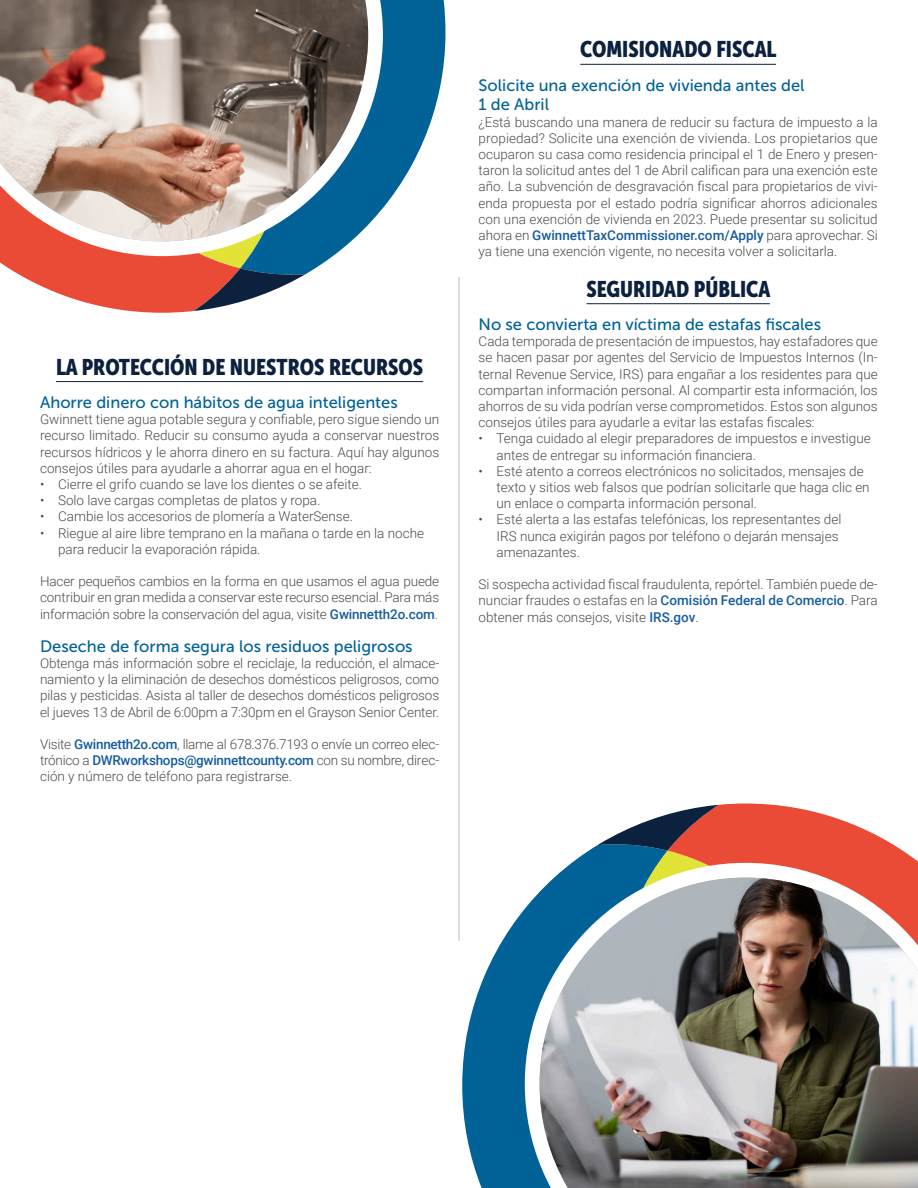
<style>
.page{position:relative;width:918px;height:1188px;background:#fff}
.page>*{position:absolute;margin:0;border:0;box-sizing:border-box;transform-origin:0 0}
.Heading1{font:22.5px "Museo Sans Cond 900";color:#0b213e}
.Heading2{font:16.5px/19.8px "Museo Sans 500";color:#016298}
.text{font:300 13.5px/16.2px "Roboto";color:#4b4c4d;text-align:justify}
.s1{font-weight:500;color:#175d9e}
</style>
<div class="page">
<svg style="left:240px;top:0;width:206px;height:260px;fill:#016298"></svg>
<svg style="left:0;top:256px;width:240px;height:55px;fill:#e94b36"></svg>
<svg style="left:131px;top:260px;width:197px;height:53px"></svg>
<svg style="left:0;top:0;width:383px;height:256px"></svg>
<img style="left:0;top:0;width:368px;height:241px">
<svg style="left:462px;top:859px;width:206px;height:329px;fill:#016298"></svg>
<svg style="left:668px;top:805px;width:250px;height:58px;fill:#e94b36"></svg>
<svg style="left:577px;top:804px;width:200px;height:55px"></svg>
<svg style="left:525px;top:863px;width:393px;height:325px"></svg>
<img style="left:540px;top:878px;width:378px;height:310px">
<hr style="left:459px;top:277px;width:1px;height:664px;background:#b6babd">
<hr style="left:580px;top:64px;width:196px;height:1px;background:#0b213e">
<hr style="left:586px;top:303px;width:184px;height:1px;background:#0b213e">
<hr style="left:56px;top:381px;width:367px;height:1px;background:#0b213e">
<p class="Heading1" style="left:56px;top:354px;width:369px">LA PROTECCIÓN DE NUESTROS RECURSOS</p>
<p class="Heading2" style="left:40px;top:392px;width:359px">Ahorre dinero con hábitos de agua inteligentes</p>
<p class="text" style="left:40px;top:411px;width:401px">Gwinnett tiene agua potable segura y confiable, pero sigue siendo un recurso limitado. Reducir su consumo ayuda a conservar nuestros recursos hídricos y le ahorra dinero en su factura. Aquí hay algunos consejos útiles para ayudarle a ahorrar agua en el hogar:</p>
<p class="text" style="left:40px;top:476px;width:323px">• Cierre el grifo cuando se lave los dientes o se afeite.</p>
<p class="text" style="left:40px;top:492px;width:282px">• Solo lave cargas completas de platos y ropa.</p>
<p class="text" style="left:40px;top:508px;width:314px">• Cambie los accesorios de plomería a WaterSense.</p>
<p class="text" style="left:58px;top:524px;width:368px;text-indent:-18px">• Riegue al aire libre temprano en la mañana o tarde en la noche para reducir la evaporación rápida.</p>
<p class="text" style="left:40px;top:573px;width:401px">Hacer pequeños cambios en la forma en que usamos el agua puede contribuir en gran medida a conservar este recurso esencial. Para más información sobre la conservación del agua, visite <span class="s1">Gwinnetth2o.com</span>.</p>
<p class="Heading2" style="left:40px;top:636px;width:374px">Deseche de forma segura los residuos peligrosos</p>
<p class="text" style="left:40px;top:655px;width:401px">Obtenga más información sobre el reciclaje, la reducción, el almace&shy;namiento y la eliminación de desechos domésticos peligrosos, como pilas y pesticidas. Asista al taller de desechos domésticos peligrosos el jueves 13 de Abril de 6:00pm a 7:30pm en el Grayson Senior Center.</p>
<p class="text" style="left:40px;top:736px;width:401px">Visite <span class="s1">Gwinnetth2o.com</span>, llame al 678.376.7193 o envíe un correo elec&shy;trónico a <span class="s1">DWRworkshops@gwinnettcounty.com</span> con su nombre, direc&shy;ción y número de teléfono para registrarse.</p>
<p class="Heading1" style="left:580px;top:37px;width:198px">COMISIONADO FISCAL</p>
<p class="Heading2" style="left:479px;top:75px;width:328px">Solicite una exención de vivienda antes del<br>1 de Abril</p>
<p class="text" style="left:479px;top:113px;width:401px">¿Está buscando una manera de reducir su factura de impuesto a la propiedad? Solicite una exención de vivienda. Los propietarios que ocuparon su casa como residencia principal el 1 de Enero y presen&shy;taron la solicitud antes del 1 de Abril califican para una exención este año. La subvención de desgravación fiscal para propietarios de vivi&shy;enda propuesta por el estado podría significar ahorros adicionales con una exención de vivienda en 2023. Puede presentar su solicitud ahora en <span class="s1">GwinnettTaxCommissioner.com/Apply</span> para aprovechar. Si ya tiene una exención vigente, no necesita volver a solicitarla.</p>
<p class="Heading1" style="left:586px;top:276px;width:185px">SEGURIDAD PÚBLICA</p>
<p class="Heading2" style="left:479px;top:315px;width:344px">No se convierta en víctima de estafas fiscales</p>
<p class="text" style="left:479px;top:333px;width:401px">Cada temporada de presentación de impuestos, hay estafadores que se hacen pasar por agentes del Servicio de Impuestos Internos (In&shy;ternal Revenue Service, IRS) para engañar a los residentes para que compartan información personal. Al compartir esta información, los ahorros de su vida podrían verse comprometidos. Estos son algunos consejos útiles para ayudarle a evitar las estafas fiscales:</p>
<p class="text" style="left:497px;top:430px;width:376px;text-indent:-18px">• Tenga cuidado al elegir preparadores de impuestos e investigue antes de entregar su información financiera.</p>
<p class="text" style="left:497px;top:462px;width:375px;text-align:left;text-indent:-18px">• Esté atento a correos electrónicos no solicitados, mensajes de texto y sitios web falsos que podrían solicitarle que haga clic en un enlace o comparta información personal.</p>
<p class="text" style="left:497px;top:511px;width:346px;text-align:left;text-indent:-18px">• Esté alerta a las estafas telefónicas, los representantes del<br>IRS nunca exigirán pagos por teléfono o dejarán mensajes amenazantes.</p>
<p class="text" style="left:479px;top:576px;width:401px">Si sospecha actividad fiscal fraudulenta, repórtel. También puede de&shy;nunciar fraudes o estafas en la <span class="s1">Comisión Federal de Comercio</span>. Para obtener más consejos, visite <span class="s1">IRS.gov</span>.</p>
</div>
